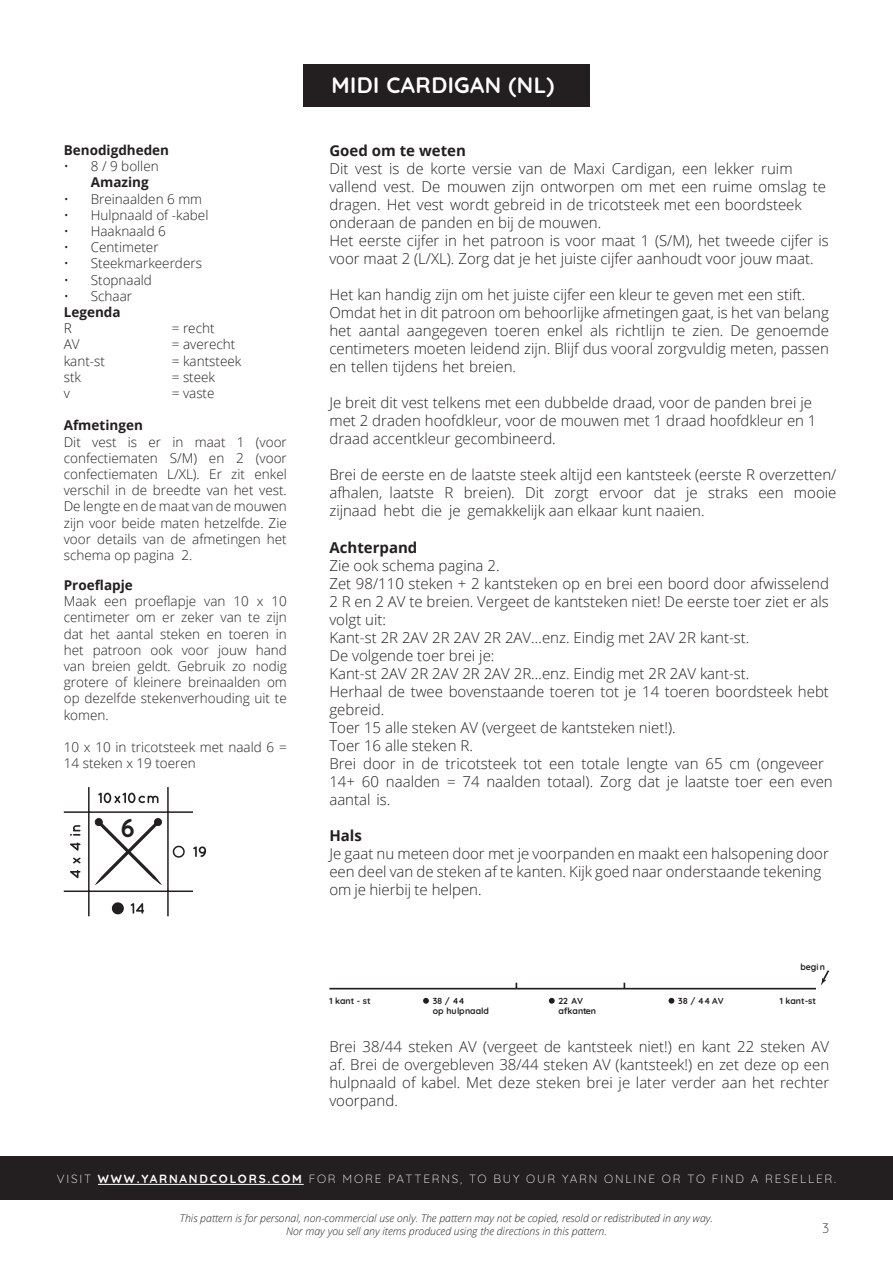
<style>
.page{position:relative;width:893px;height:1263px;background:#fff}
.page>*{position:absolute;margin:0;border:0;box-sizing:border-box;transform-origin:0 0}
.t1{font:700 25.65px "Quicksand";color:#231f20}
.t2{font:700 22.35px "Quicksand";letter-spacing:.02em;color:#fff}
.t3{font:300 15px/18px "Open Sans";color:#231f20}
.Kantlijn{font:300 13.5px/16.2px "Open Sans";color:#231f20}
.Kantlijn-2{font:700 13.5px "Open Sans";color:#231f20}
.t4{font:300 13.5px "Quicksand";color:#231f20}
.t5{font:300 11.85px "Quicksand";letter-spacing:.15em;color:#fff}
.t6{font:italic 300 10.5px/12.6px "Open Sans";color:#231f20;text-align:center}
.t7{font:700 8.7px/10.5px "Quicksand";color:#231f20}
.s1{font-weight:700}
</style>
<div class="page">
<div style="left:0;top:1156px;width:893px;height:43px;background:#231f20"></div>
<hr style="left:98px;top:1184px;width:206px;height:1px;background:#fff">
<hr style="left:88px;top:787px;width:2px;height:129px;background:#231f20">
<hr style="left:167px;top:787px;width:2px;height:129px;background:#231f20">
<hr style="left:64px;top:811px;width:129px;height:2px;background:#231f20">
<hr style="left:64px;top:890px;width:129px;height:2px;background:#231f20">
<svg style="left:95px;top:818px;width:67px;height:67px"></svg>
<svg style="left:98px;top:793px;width:60px;height:10px"></svg>
<svg style="left:70px;top:870px;width:10px;height:8px"></svg>
<svg style="left:73px;top:857px;width:7px;height:6px"></svg>
<svg style="left:70px;top:842px;width:10px;height:9px"></svg>
<svg style="left:70px;top:825px;width:10px;height:11px"></svg>
<div style="left:173px;top:846px;width:12px;height:12px;border:2px solid #231f20;border-radius:50%"></div>
<svg style="left:193px;top:846px;width:13px;height:11px"></svg>
<svg style="left:131px;top:903px;width:13px;height:11px"></svg>
<div style="left:113px;top:903px;width:10px;height:11px;background:#231f20;border-radius:50%"></div>
<div style="left:112px;top:902px;width:12px;height:12px;border:2px solid #231f20;border-radius:50%"></div>
<div style="left:303px;top:64px;width:287px;height:43px;background:#231f20"></div>
<hr style="left:329px;top:988px;width:487px;height:1px;background:#231f20">
<svg style="left:423px;top:998px;width:6px;height:6px"></svg>
<svg style="left:549px;top:998px;width:6px;height:6px"></svg>
<svg style="left:668px;top:998px;width:6px;height:6px"></svg>
<svg style="left:515px;top:970px;width:315px;height:20px"></svg>
<p class="Kantlijn-2" style="left:64px;top:140px;width:107px">Benodigdheden</p>
<p class="Kantlijn" style="left:91px;top:158px;width:69px;text-indent:-27px">• 8 / 9 bollen<br><span class="s1">Amazing</span></p>
<p class="Kantlijn" style="left:64px;top:190px;width:140px">• Breinaalden 6 mm</p>
<p class="Kantlijn" style="left:64px;top:206px;width:146px">• Hulpnaald of -kabel</p>
<p class="Kantlijn" style="left:64px;top:223px;width:104px">• Haaknaald 6</p>
<p class="Kantlijn" style="left:64px;top:239px;width:96px">• Centimeter</p>
<p class="Kantlijn" style="left:64px;top:255px;width:140px">• Steekmarkeerders</p>
<p class="Kantlijn" style="left:64px;top:271px;width:90px">• Stopnaald</p>
<p class="Kantlijn" style="left:64px;top:287px;width:70px">• Schaar</p>
<p class="Kantlijn-2" style="left:64px;top:302px;width:58px">Legenda</p>
<p class="Kantlijn" style="left:64px;top:320px;width:10px">R</p>
<p class="Kantlijn" style="left:172px;top:320px;width:44px">= recht</p>
<p class="Kantlijn" style="left:64px;top:336px;width:17px">AV</p>
<p class="Kantlijn" style="left:172px;top:336px;width:65px">= averecht</p>
<p class="Kantlijn" style="left:64px;top:352px;width:43px">kant-st</p>
<p class="Kantlijn" style="left:172px;top:352px;width:71px">= kantsteek</p>
<p class="Kantlijn" style="left:64px;top:368px;width:19px">stk</p>
<p class="Kantlijn" style="left:172px;top:368px;width:45px">= steek</p>
<p class="Kantlijn" style="left:64px;top:385px;width:8px">v</p>
<p class="Kantlijn" style="left:172px;top:385px;width:44px">= vaste</p>
<p class="Kantlijn" style="left:64px;top:417px;width:225px"><span class="s1">Afmetingen<br></span>Dit vest is er in maat 1 (voor confectiematen S/M) en 2 (voor confectiematen L/XL). Er zit enkel verschil in de breedte van het vest.<br>De lengte en de maat van de mouwen zijn voor beide maten hetzelfde. Zie voor details van de afmetingen het schema op pagina 2.</p>
<p class="Kantlijn" style="left:64px;top:577px;width:225px"><span class="s1">Proeflapje<br></span>Maak een proeflapje van 10 x 10 centimeter om er zeker van te zijn dat het aantal steken en toeren in het patroon ook voor jouw hand van breien geldt. Gebruik zo nodig grotere of kleinere breinaalden om op dezelfde stekenverhouding uit te komen.</p>
<p class="Kantlijn" style="left:64px;top:739px;width:224px">10 x 10 in tricotsteek met naald 6 =<br>14 steken x 19 toeren</p>
<h1 class="t1" style="left:121px;top:807px;width:16px">6</h1>
<p class="t2" style="left:332px;top:67px;width:224px">MIDI CARDIGAN (NL)</p>
<p class="t3" style="left:329px;top:141px;width:501px"><span class="s1">Goed om te weten<br></span>Dit vest is de korte versie van de Maxi Cardigan, een lekker ruim vallend vest. De mouwen zijn ontworpen om met een ruime omslag te dragen. Het vest wordt gebreid in de tricotsteek met een boordsteek onderaan de panden en bij de mouwen.<br>Het eerste cijfer in het patroon is voor maat 1 (S/M), het tweede cijfer is voor maat 2 (L/XL). Zorg dat je het juiste cijfer aanhoudt voor jouw maat.</p>
<p class="t3" style="left:329px;top:285px;width:501px">Het kan handig zijn om het juiste cijfer een kleur te geven met een stift.<br>Omdat het in dit patroon om behoorlijke afmetingen gaat, is het van belang het aantal aangegeven toeren enkel als richtlijn te zien. De genoemde centimeters moeten leidend zijn. Blijf dus vooral zorgvuldig meten, passen en tellen tijdens het breien.</p>
<p class="t3" style="left:329px;top:393px;width:489px">Je breit dit vest telkens met een dubbelde draad, voor de panden brei je met 2 draden hoofdkleur, voor de mouwen met 1 draad hoofdkleur en 1 draad accentkleur gecombineerd.</p>
<p class="t3" style="left:329px;top:465px;width:508px;text-align:justify">Brei de eerste en de laatste steek altijd een kantsteek (eerste R overzetten/ afhalen, laatste R breien). Dit zorgt ervoor dat je straks een mooie zijnaad hebt die je gemakkelijk aan elkaar kunt naaien.</p>
<p class="t3" style="left:329px;top:538px;width:505px"><span class="s1">Achterpand<br></span>Zie ook schema pagina 2.<br>Zet 98/110 steken + 2 kantsteken op en brei een boord door afwisselend 2 R en 2 AV te breien. Vergeet de kantsteken niet! De eerste toer ziet er als volgt uit:<br>Kant-st 2R 2AV 2R 2AV 2R 2AV…enz. Eindig met 2AV 2R kant-st.<br>De volgende toer brei je:<br>Kant-st 2AV 2R 2AV 2R 2AV 2R…enz. Eindig met 2R 2AV kant-st.<br>Herhaal de twee bovenstaande toeren tot je 14 toeren boordsteek hebt gebreid.<br>Toer 15 alle steken AV (vergeet de kantsteken niet!).<br>Toer 16 alle steken R.<br>Brei door in de tricotsteek tot een totale lengte van 65 cm (ongeveer 14+ 60 naalden = 74 naalden totaal). Zorg dat je laatste toer een even aantal is.</p>
<p class="t3" style="left:329px;top:826px;width:501px"><span class="s1">Hals<br></span>Je gaat nu meteen door met je voorpanden en maakt een halsopening door een deel van de steken af te kanten. Kijk goed naar onderstaande tekening om je hierbij te helpen.</p>
<p class="t7" style="left:800px;top:961px;width:26px">begin</p>
<p class="t7" style="left:329px;top:994px;width:43px">1 kant - st</p>
<p class="t7" style="left:433px;top:994px;width:58px">38 / 44<br>op hulpnaald</p>
<p class="t7" style="left:558px;top:994px;width:39px">22 AV afkanten</p>
<p class="t7" style="left:678px;top:994px;width:47px">38 / 44 AV</p>
<p class="t7" style="left:780px;top:994px;width:38px">1 kant-st</p>
<p class="t3" style="left:329px;top:1037px;width:501px;text-align:justify">Brei 38/44 steken AV (vergeet de kantsteek niet!) en kant 22 steken AV af. Brei de overgebleven 38/44 steken AV (kantsteek!) en zet deze op een hulpnaald of kabel. Met deze steken brei je later verder aan het rechter voorpand.</p>
<p class="t5" style="left:57px;top:1170px;width:781px">VISIT <span class="s1">WWW.YARNANDCOLORS.COM</span> FOR MORE PATTERNS, TO BUY OUR YARN ONLINE OR TO FIND A RESELLER.</p>
<p class="t6" style="left:180px;top:1211px;width:534px">This pattern is for personal, non-commercial use only. The pattern may not be copied, resold or redistributed in any way.<br>Nor may you sell any items produced using the directions in this pattern.</p>
<p class="t4" style="left:822px;top:1217px;width:9px">3</p>
</div>
